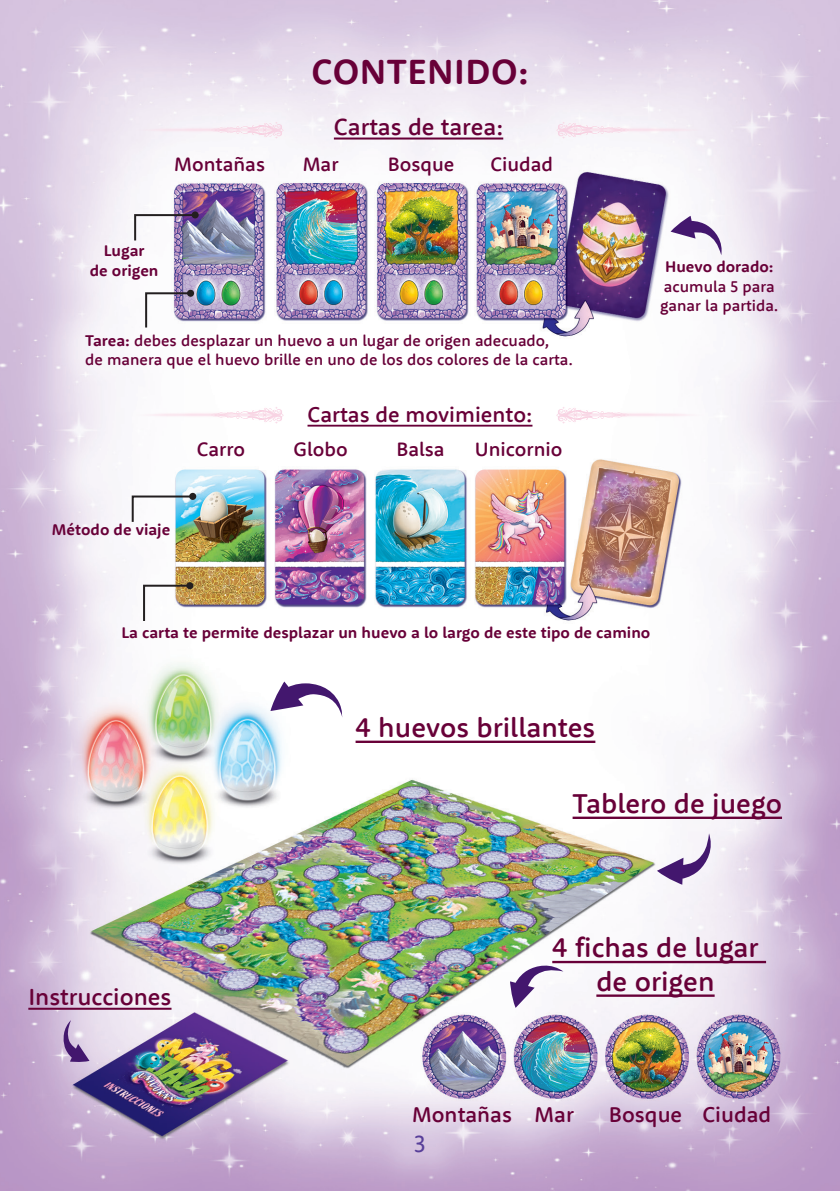
<style>
.page{position:relative;width:840px;height:1191px;background:#fff}
.page>*{position:absolute;margin:0;border:0;box-sizing:border-box;transform-origin:0 0}
.t1{font:700 36px "Rooney Sans";letter-spacing:.015em;color:#680038}
.t2{font:500 28px/33.6px "Rooney Sans";color:#680038;text-align:center}
.t3{font:500 24px "Rooney Sans";color:#680038}
.t4{font:24px "Rooney Sans";color:#573e99}
.t5{font:500 22px "Rooney Sans";color:#680038}
.t6{font:500 20px "Rooney Sans";color:#680038}
.t7{font:500 16px/19.2px "Rooney Sans";color:#680038}
.t8{font:700 16px/19.2px "Rooney Sans";color:#680038;text-align:center}
.s1{font-weight:700}
</style>
<div class="page">
<img style="left:0;top:0;width:839px;height:1191px">
<img style="left:133px;top:407px;width:573px;height:17px">
<img style="left:133px;top:121px;width:573px;height:17px">
<hr style="left:334px;top:137px;width:169px;height:2px;background:#680038">
<hr style="left:307px;top:425px;width:225px;height:1px;background:#680038">
<hr style="left:572px;top:816px;width:209px;height:3px;background:#680038">
<hr style="left:355px;top:740px;width:240px;height:3px;background:#680038">
<hr style="left:552px;top:961px;width:213px;height:2px;background:#680038">
<hr style="left:596px;top:994px;width:118px;height:2px;background:#680038">
<hr style="left:28px;top:1007px;width:143px;height:2px;background:#680038">
<svg style="left:270px;top:681px;width:73px;height:36px"></svg>
<svg style="left:670px;top:216px;width:51px;height:39px"></svg>
<svg style="left:62px;top:1020px;width:27px;height:42px"></svg>
<svg style="left:656px;top:833px;width:56px;height:51px"></svg>
<svg style="left:509px;top:962px;width:54px;height:46px"></svg>
<svg style="left:144px;top:291px;width:48px;height:38px"></svg>
<div style="left:187px;top:290px;width:7px;height:7px;background:#231f20;border-radius:50%"></div>
<svg style="left:142px;top:583px;width:50px;height:40px"></svg>
<div style="left:186px;top:582px;width:7px;height:7px;background:#231f20;border-radius:50%"></div>
<svg style="left:133px;top:213px;width:64px;height:29px"></svg>
<div style="left:191px;top:211px;width:7px;height:7px;background:#231f20;border-radius:50%"></div>
<svg style="left:131px;top:494px;width:64px;height:30px"></svg>
<div style="left:189px;top:493px;width:7px;height:7px;background:#231f20;border-radius:50%"></div>
<p class="t6" style="left:174px;top:151px;width:92px">Montañas</p>
<p class="t8" style="left:90px;top:241px;width:70px">Lugar<br>de origen</p>
<h1 class="t1" style="left:311px;top:48px;width:219px">CONTENIDO:</h1>
<h3 class="t3" style="left:334px;top:110px;width:171px">Cartas de tarea:</h3>
<p class="t6" style="left:302px;top:151px;width:37px">Mar</p>
<p class="t6" style="left:387px;top:151px;width:68px">Bosque</p>
<p class="t6" style="left:490px;top:151px;width:64px">Ciudad</p>
<p class="t7" style="left:85px;top:330px;width:489px"><span class="s1">Tarea:</span> debes desplazar un huevo a un lugar de origen adecuado,<br>de manera que el huevo brille en uno de los dos colores de la carta.</p>
<p class="t8" style="left:52px;top:520px;width:120px">Método de viaje</p>
<p class="t6" style="left:197px;top:436px;width:50px">Carro</p>
<h3 class="t5" style="left:307px;top:400px;width:226px">Cartas de movimiento:</h3>
<p class="t6" style="left:293px;top:436px;width:56px">Globo</p>
<p class="t6" style="left:396px;top:436px;width:50px">Balsa</p>
<p class="t6" style="left:474px;top:436px;width:89px">Unicornio</p>
<p class="t8" style="left:664px;top:257px;width:110px">Huevo dorado:</p>
<p class="t7" style="left:659px;top:276px;width:120px">acumula 5 para ganar la partida.</p>
<p class="t8" style="left:121px;top:622px;width:530px">La carta te permite desplazar un huevo a lo largo de este tipo de camino</p>
<h2 class="t2" style="left:355px;top:710px;width:241px">4 huevos brillantes</h2>
<h3 class="t3" style="left:28px;top:980px;width:145px">Instrucciones</h3>
<h2 class="t2" style="left:572px;top:786px;width:211px">Tablero de juego</h2>
<h2 class="t2" style="left:552px;top:930px;width:208px">4 fichas de lugar de origen</h2>
<h3 class="t5" style="left:412px;top:1099px;width:163px">Montañas Mar</h3>
<h3 class="t5" style="left:608px;top:1099px;width:164px">Bosque Ciudad</h3>
<h3 class="t4" style="left:414px;top:1128px;width:13px">3</h3>
</div>
